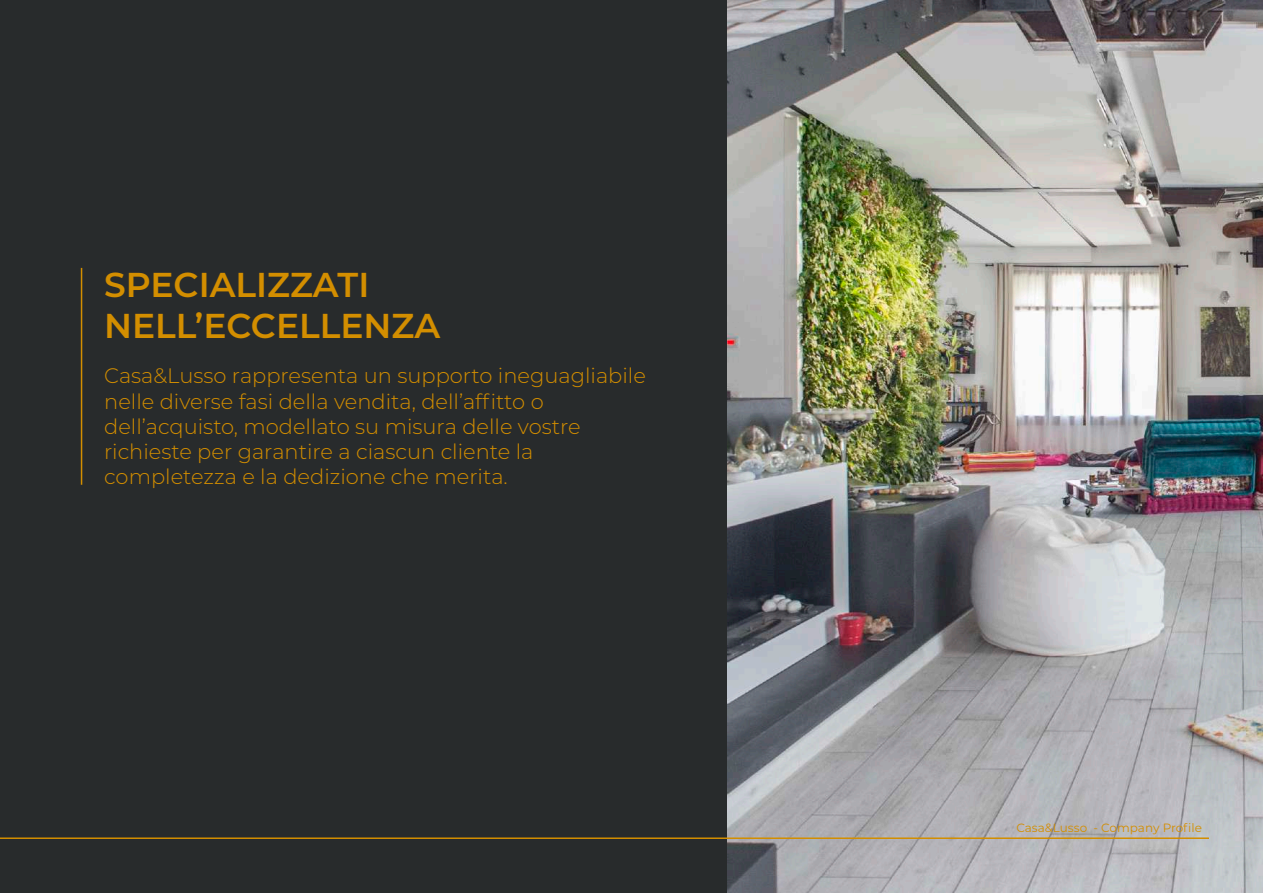
<style>
.page{position:relative;width:1263px;height:893px;background:#282b2c}
.page>*{position:absolute;margin:0;border:0;box-sizing:border-box;transform-origin:0 0}
.t1{font:600 34.5px/41.4px "Montserrat";color:#d38e00}
.t2{font:300 21px/25.2px "Montserrat";color:#d38e00}
.t3{font:12px "Montserrat";color:#d38e00}
</style>
<div class="page">
<hr style="left:81px;top:268px;width:1px;height:217px;background:#d38e00">
<img style="left:727px;top:0;width:536px;height:893px">
<hr style="left:0;top:837px;width:1209px;height:2px;background:#d38e00">
<h1 class="t1" style="left:104px;top:263px;width:338px">SPECIALIZZATI<br>NELL’ECCELLENZA</h1>
<p class="t2" style="left:104px;top:363px;width:543px">Casa&amp;Lusso rappresenta un supporto ineguagliabile nelle diverse fasi della vendita, dell’affitto o dell’acquisto, modellato su misura delle vostre richieste per garantire a ciascun cliente la completezza e la dedizione che merita.</p>
<p class="t3" style="left:1016px;top:820px;width:187px">Casa&amp;Lusso - Company Profile</p>
</div>
